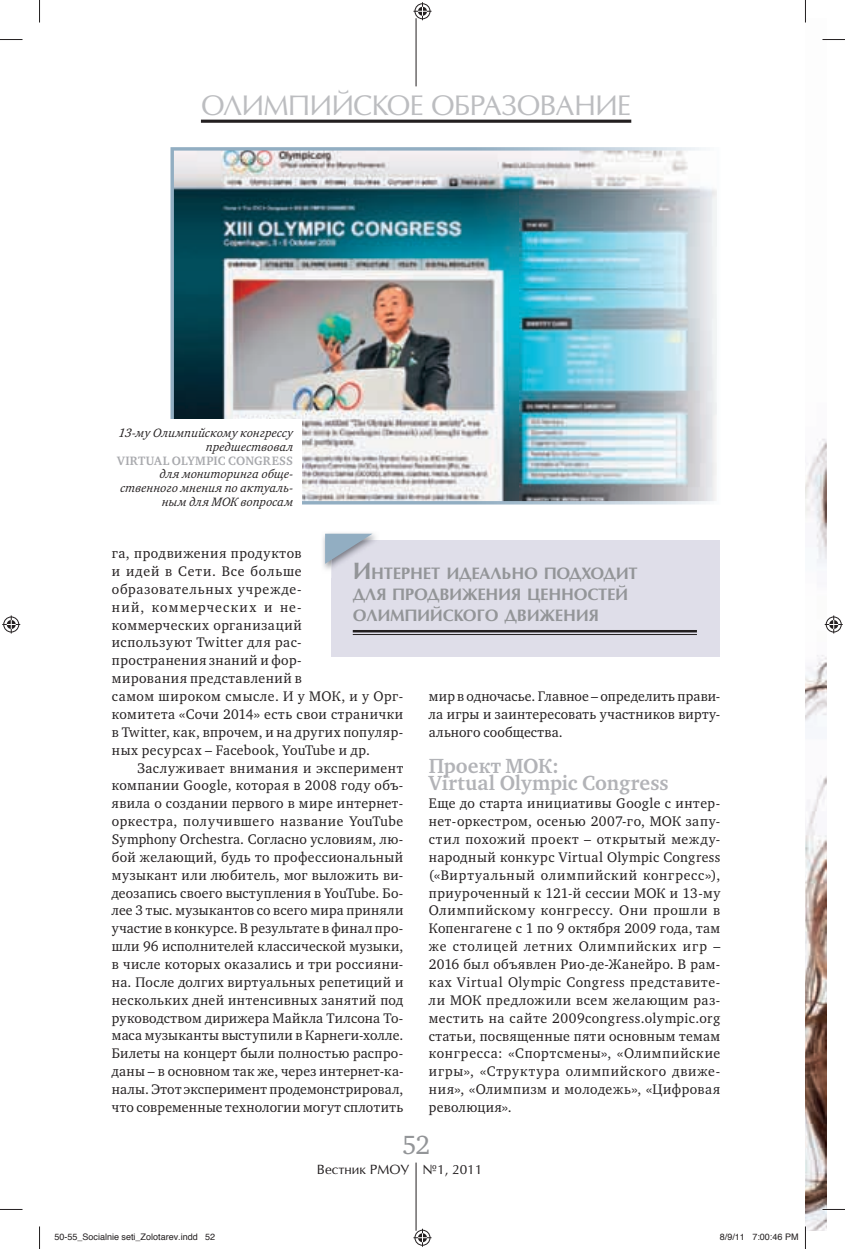
<style>
.page{position:relative;width:845px;height:1249px;background:#fff}
.page>*{position:absolute;margin:0;border:0;box-sizing:border-box;transform-origin:0 0}
.t1{font:27px "Opium New";letter-spacing:-.04em;color:#bcbdc0}
.t2{font:27px "Charter ITC";color:#939598}
.t3{font:700 21px/17.9px "Charter ITC";color:#b2b3b7}
.t4{font:700 15.75px/21px "Opium New";letter-spacing:-.015em;color:#939598}
.t5{font:14.25px/17.9px "Charter ITC";letter-spacing:.035em;color:#231f20;text-align:justify}
.t6{font:12.75px "Opium New";color:#231f20}
.t7{font:italic 12.45px/13.6px "Charter ITC";letter-spacing:.015em;color:#231f20;text-align:right}
.t8{font:700 12.45px "Charter ITC";letter-spacing:.01em;color:#a8a9ad}
.t9{font:9px "Helvetica";color:#231f20}
.s1{font-size:22.5px}
</style>
<div class="page">
<hr style="left:415px;top:1162px;width:1px;height:68px;background:#231f20">
<hr style="left:415px;top:18px;width:1px;height:68px;background:#231f20">
<div style="left:331px;top:540px;width:389px;height:116px;background:#dfdee9"></div>
<hr style="left:353px;top:630px;width:343px;height:2px;background:#231f20">
<hr style="left:353px;top:634px;width:343px;height:1px;background:#231f20">
<img style="left:323px;top:533px;width:53px;height:37px">
<img style="left:331px;top:540px;width:45px;height:30px">
<img style="left:354px;top:562px;width:22px;height:8px">
<svg style="left:325px;top:533px;width:47px;height:31px"></svg>
<hr style="left:201px;top:120px;width:430px;height:3px;background:#231f20">
<img style="left:805px;top:438px;width:21px;height:792px">
<img style="left:170px;top:147px;width:547px;height:357px">
<div style="left:112px;top:419px;width:189px;height:92px;background:#fff"></div>
<hr style="left:822px;top:1208px;width:22px;height:2px;background:#fff">
<svg style="left:0;top:39px;width:22px;height:1px"></svg>
<svg style="left:822px;top:39px;width:22px;height:1px"></svg>
<svg style="left:0;top:1209px;width:22px;height:1px"></svg>
<svg style="left:822px;top:1209px;width:22px;height:1px"></svg>
<svg style="left:39px;top:0;width:1px;height:23px"></svg>
<svg style="left:39px;top:1226px;width:1px;height:22px"></svg>
<svg style="left:805px;top:0;width:1px;height:23px"></svg>
<svg style="left:805px;top:1226px;width:1px;height:22px"></svg>
<svg style="left:413px;top:2px;width:18px;height:18px"></svg>
<svg style="left:413px;top:1228px;width:18px;height:18px"></svg>
<svg style="left:2px;top:615px;width:18px;height:18px"></svg>
<svg style="left:824px;top:615px;width:18px;height:18px"></svg>
<h1 class="t1" style="left:201px;top:94px;width:431px">ОЛИМПИЙСКОЕ ОБРАЗОВАНИЕ</h1>
<p class="t7" style="left:119px;top:427px;width:176px">13-му Олимпийскому конгрессу предшествовал</p>
<p class="t8" style="left:117px;top:455px;width:177px">VIRTUAL OLYMPIC CONGRESS</p>
<p class="t7" style="left:120px;top:468px;width:176px">для мониторинга обще&shy;ственного мнения по актуаль&shy;ным для МОК вопросам</p>
<p class="t5" style="left:112px;top:545px;width:293px;text-align:left">га, продвижения продуктов<br>и идей в Cети. Все больше образовательных учрежде-<br>ний, коммерческих и не-<br>коммерческих организаций<br>используют Twitter для рас-<br>пространения знаний и фор-<br>мирования представлений в<br>самом широком смысле. И у МОК, и у Орг&shy;комитета «Сочи 2014» есть свои странички в Twitter, как, впрочем, и на других популяр&shy;ных ресурсах – Facebook, YouTube и др.</p>
<p class="t5" style="left:112px;top:759px;width:293px;text-indent:26px">Заслуживает внимания и эксперимент компании Google, которая в 2008 году объ&shy;явила о создании первого в мире интернет&shy;орке стра, получившего название YouTube Symphony Orchestra. Согласно условиям, лю&shy;бой желающий, будь то профессиональный музыкант или любитель, мог выложить ви&shy;деозапись своего выступления в YouTube. Бо&shy;лее 3 тыс. музыкантов со всего мира приняли участие в конкурсе. В результате в финал про&shy;шли 96 исполнителей классической музыки, в числе которых оказались и три россияни&shy;на. После долгих виртуальных репетиций и нескольких дней интенсивных занятий под руководством дирижера Майкла Тилсона То&shy;маса музыканты выступили в Карнеги-холле.<br>Билеты на концерт были полностью распро&shy;даны – в основном так же, через интернет-ка&shy;налы. Этот эксперимент продемонстрировал, что современные технологии могут сплотить</p>
<p class="t4" style="left:353px;top:564px;width:286px"><span class="s1">И</span>НТЕРНЕТ ИДЕАЛЬНО ПОДХОДИТ<br>ДЛЯ ПРОДВИЖЕНИЯ ЦЕННОСТЕЙ<br>ОЛИМПИЙСКОГО ДВИЖЕНИЯ</p>
<p class="t5" style="left:429px;top:688px;width:293px">мир в одночасье. Главное – определить прави&shy;ла игры и заинтересовать участников вирту&shy;ального сообщества.</p>
<h2 class="t3" style="left:429px;top:758px;width:241px">Проект МОК:<br>Virtual Olympic Congress</h2>
<p class="t5" style="left:429px;top:795px;width:293px">Еще до старта инициативы Google с интер&shy;нет-оркестром, осенью 2007-го, МОК запу&shy;стил похожий проект – открытый между&shy;народный конкурс Virtual Olympic Congress («Виртуальный олимпийский конгресс»), приуроченный к 121-й сессии МОК и 13-му Олимпийскому конгрессу. Они прошли в Копенгагене с 1 по 9 октября 2009 года, там же столицей летних Олимпийских игр – 2016 был объявлен Рио-де-Жанейро. В рам&shy;ках Virtual Olympic Congress представите&shy;ли МОК предложили всем желающим раз&shy;местить на сайте 2009congress.olympic.org статьи, посвященные пяти основным темам конгресса: «Спортсмены», «Олимпийские игры», «Структура олимпийского движе&shy;ния», «Олимпизм и молодежь», «Цифровая ре волюция».</p>
<h1 class="t2" style="left:402px;top:1134px;width:30px">52</h1>
<p class="t6" style="left:317px;top:1163px;width:167px">Вестник РМОУ №1, 2011</p>
<p class="t9" style="left:55px;top:1232px;width:162px">50-55_Socialnie seti_Zolotarev.indd 52</p>
<p class="t9" style="left:719px;top:1232px;width:80px">8/9/11 7:00:46 PM</p>
</div>
